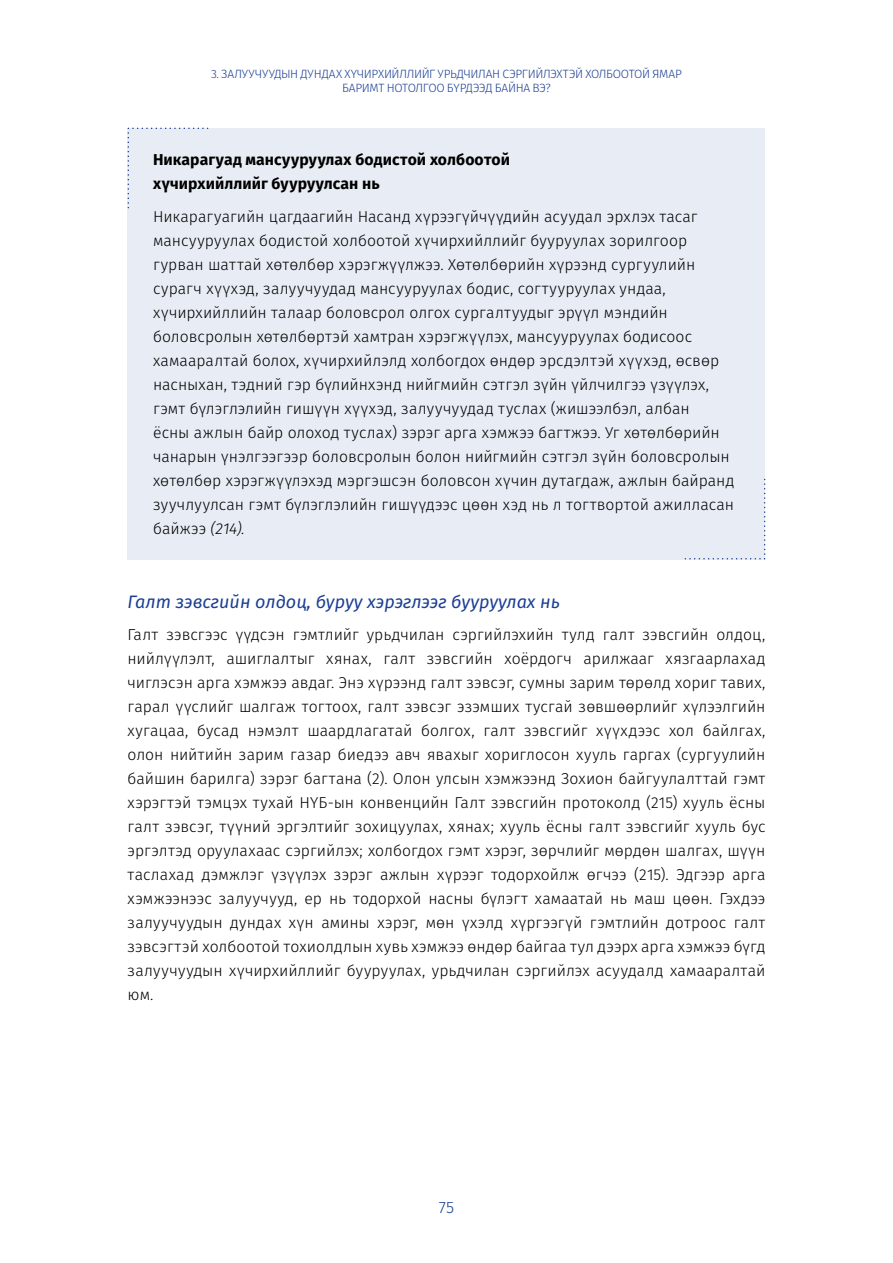
<style>
.page{position:relative;width:893px;height:1263px;background:#fff}
.page>*{position:absolute;margin:0;border:0;box-sizing:border-box;transform-origin:0 0}
.t1{font:italic 18px "Fira Sans";color:#1c3f94}
.t2{font:300 16.5px "Fira Sans";color:#1c3f94}
.t3{font:300 15.75px/24px "Fira Sans";color:#000;text-align:justify}
.t4{font:700 15.75px/24px "Fira Sans";letter-spacing:.005em;color:#000}
.t5{font:300 12px/14.4px "Fira Sans";letter-spacing:-.025em;color:#1c3f94;text-align:center}
.s1{font-style:italic}
</style>
<div class="page">
<div style="left:128px;top:128px;width:637px;height:431px;background:#e8ecf4"></div>
<svg style="left:128px;top:128px;width:81px;height:81px"></svg>
<svg style="left:685px;top:479px;width:80px;height:81px"></svg>
<p class="t5" style="left:211px;top:67px;width:472px">3. ЗАЛУУЧУУДЫН ДУНДАХ ХҮЧИРХИЙЛЛИЙГ УРЬДЧИЛАН СЭРГИЙЛЭХТЭЙ ХОЛБООТОЙ ЯМАР<br>БАРИМТ НОТОЛГОО БҮРДЭЭД БАЙНА ВЭ?</p>
<p class="t4" style="left:153px;top:148px;width:358px">Никарагуад мансууруулах бодистой холбоотой хүчирхийллийг бууруулсан нь</p>
<p class="t3" style="left:153px;top:204px;width:583px;text-align:left">Никарагуагийн цагдаагийн Насанд хүрээгүйчүүдийн асуудал эрхлэх тасаг мансууруулах бодистой холбоотой хүчирхийллийг бууруулах зорилгоор гурван шаттай хөтөлбөр хэрэгжүүлжээ. Хөтөлбөрийн хүрээнд сургуулийн сурагч хүүхэд, залуучуудад мансууруулах бодис, согтууруулах ундаа, хүчирхийллийн талаар боловсрол олгох сургалтуудыг эрүүл мэндийн боловсролын хөтөлбөртэй хамтран хэрэгжүүлэх, мансууруулах бодисоос хамааралтай болох, хүчирхийлэлд холбогдох өндөр эрсдэлтэй хүүхэд, өсвөр насныхан, тэдний гэр бүлийнхэнд нийгмийн сэтгэл зүйн үйлчилгээ үзүүлэх, гэмт бүлэглэлийн гишүүн хүүхэд, залуучуудад туслах (жишээлбэл, албан<br>ёсны ажлын байр олоход туслах) зэрэг арга хэмжээ багтжээ. Уг хөтөлбөрийн чанарын үнэлгээгээр боловсролын болон нийгмийн сэтгэл зүйн боловсролын хөтөлбөр хэрэгжүүлэхэд мэргэшсэн боловсон хүчин дутагдаж, ажлын байранд зуучлуулсан гэмт бүлэглэлийн гишүүдээс цөөн хэд нь л тогтвортой ажилласан байжээ <span class="s1">(214).</span></p>
<p class="t1" style="left:128px;top:589px;width:434px">Галт зэвсгийн олдоц, буруу хэрэглээг бууруулах нь</p>
<p class="t3" style="left:128px;top:623px;width:639px">Галт зэвсгээс үүдсэн гэмтлийг урьдчилан сэргийлэхийн тулд галт зэвсгийн олдоц, нийлүүлэлт, ашиглалтыг хянах, галт зэвсгийн хоёрдогч арилжааг хязгаарлахад чиглэсэн арга хэмжээ авдаг. Энэ хүрээнд галт зэвсэг, сумны зарим төрөлд хориг тавих, гарал үүслийг шалгаж тогтоох, галт зэвсэг эзэмших тусгай зөвшөөрлийг хүлээлгийн хугацаа, бусад нэмэлт шаардлагатай болгох, галт зэвсгийг хүүхдээс хол байлгах, олон нийтийн зарим газар биедээ авч явахыг хориглосон хууль гаргах (сургуулийн байшин барилга) зэрэг багтана (2). Олон улсын хэмжээнд Зохион байгуулалттай гэмт хэрэгтэй тэмцэх тухай НҮБ-ын конвенцийн Галт зэвсгийн протоколд (215) хууль ёсны галт зэвсэг, түүний эргэлтийг зохицуулах, хянах; хууль ёсны галт зэвсгийг хууль бус эргэлтэд оруулахаас сэргийлэх; холбогдох гэмт хэрэг, зөрчлийг мөрдөн шалгах, шүүн таслахад дэмжлэг үзүүлэх зэрэг ажлын хүрээг тодорхойлж өгчээ (215). Эдгээр арга хэмжээнээс залуучууд, ер нь тодорхой насны бүлэгт хамаатай нь маш цөөн. Гэхдээ залуучуудын дундах хүн амины хэрэг, мөн үхэлд хүргээгүй гэмтлийн дотроос галт зэвсэгтэй холбоотой тохиолдлын хувь хэмжээ өндөр байгаа тул дээрх арга хэмжээ бүгд залуучуудын хүчирхийллийг бууруулах, урьдчилан сэргийлэх асуудалд хамааралтай юм.</p>
<p class="t2" style="left:439px;top:1195px;width:17px">75</p>
</div>
